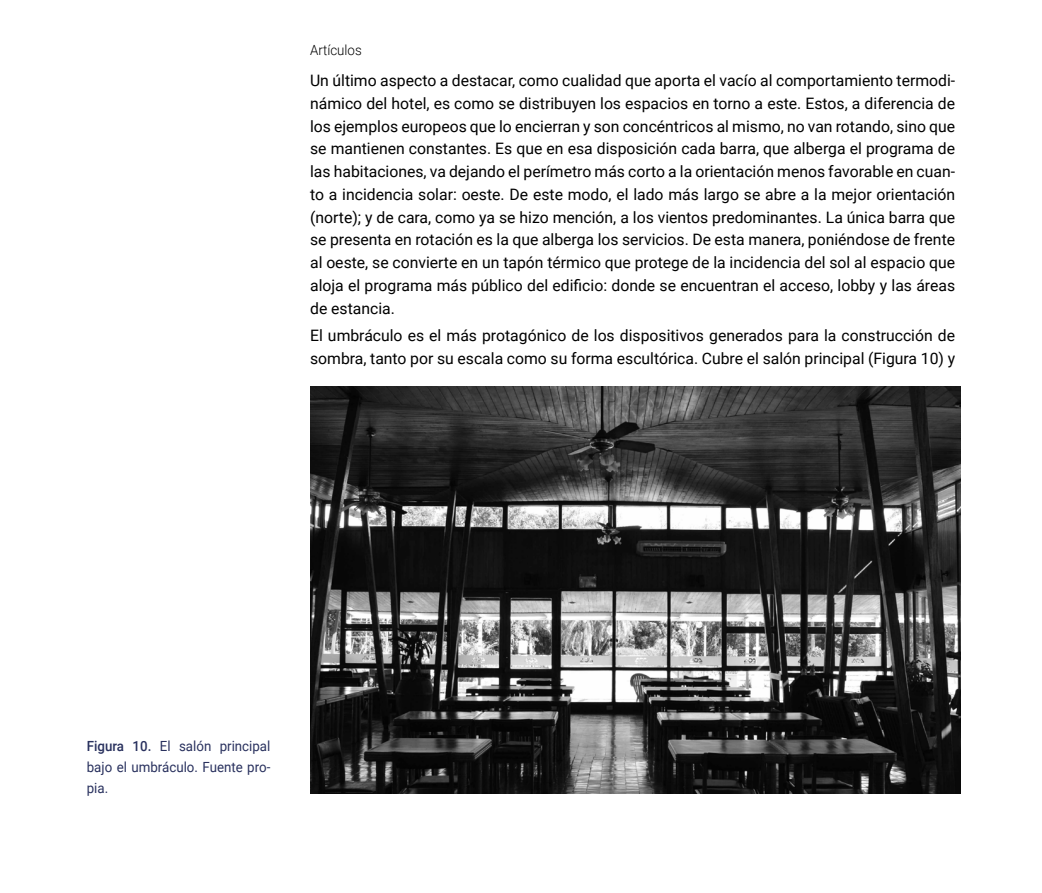
<style>
.page{position:relative;width:1042px;height:893px;background:#fff}
.page>*{position:absolute;margin:0;border:0;box-sizing:border-box;transform-origin:0 0}
.Heading_1{font:15.75px/22.8px "Roboto";color:#000;text-align:justify}
.Resaltado_texto_-_II{font:14px/21px "Roboto";color:#29315e;text-align:justify;scale:.95 1}
.Resaltado_texto_-_II-2{font:300 14px "Roboto";color:#000;scale:.95 1}
.s1{font-weight:500}
</style>
<div class="page">
<img style="left:310px;top:387px;width:650px;height:407px">
<p class="Resaltado_texto_-_II-2" style="left:310px;top:40px;width:56px">Artículos</p>
<p class="Heading_1" style="left:310px;top:69px;width:646px">Un ú ltimo aspecto a destacar, como cualidad que aporta el vacío al comportamiento termodi&shy;námico del hotel, es como se distribuyen los espacios en torno a este. Estos, a diferencia de los ejemplos europeos que lo encierran y son concéntricos al mismo, no van rotando, sino que se mantienen constantes. Es que en esa disposición cada barra, que alberga el programa de las habitaciones, va dejando el perímetro más corto a la orientación menos favorable en cuan&shy;to a incidencia solar: oeste. De este modo, el lado más largo se abre a la mejor orientación (norte); y de cara, como ya se hizo mención, a los vientos predominantes. La ú nica barra que se presenta en rotación es la que alberga los servicios. De esta manera, poniéndose de frente al oeste, se convierte en un tapón térmico que protege de la incidencia del sol al espacio que aloja el programa más público del edificio: donde se encuentran el acceso, lobby y las áreas de estancia.</p>
<p class="Heading_1" style="left:310px;top:324px;width:646px">El umbráculo es el más protagónico de los dispositivos generados para la construcción de sombra, tanto por su escala como su forma escultórica. Cubre el salón principal (Figura 10) y</p>
<p class="Resaltado_texto_-_II" style="left:87px;top:735px;width:195px"><span class="s1">Figura 10.</span> El salón principal bajo el umbráculo. Fuente pro&shy;pia.</p>
</div>
